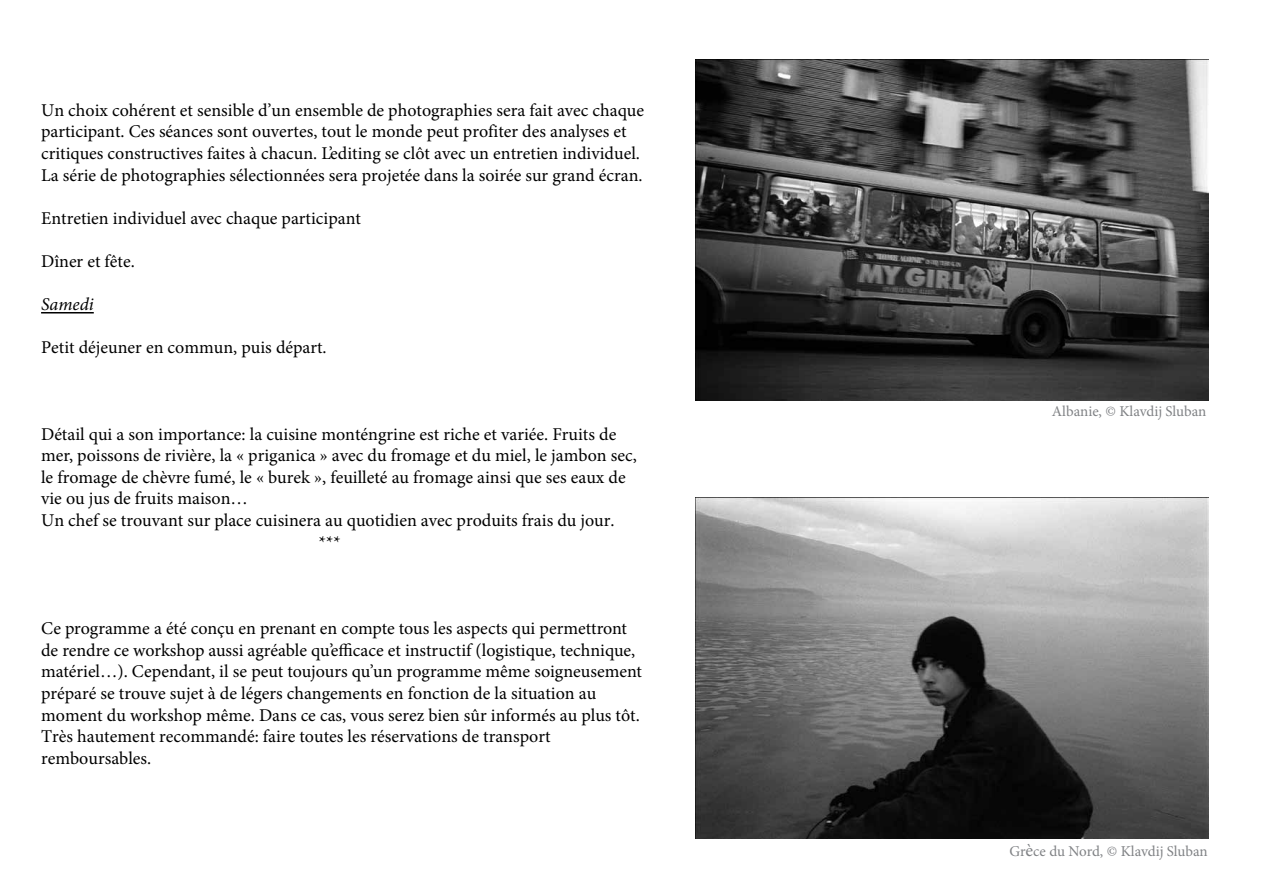
<style>
.page{position:relative;width:1263px;height:893px;background:#fff}
.page>*{position:absolute;margin:0;border:0;box-sizing:border-box;transform-origin:0 0}
.t1{font:18px/21.6px "Minion Pro";color:#000}
.t2{font:italic 18px "Minion Pro";color:#000}
.t3{font:15px "Minion Pro";letter-spacing:-.005em;color:#808285}
.s1{font-size:18px}
</style>
<div class="page">
<hr style="left:41px;top:312px;width:53px;height:1px;background:#000">
<img style="left:695px;top:60px;width:514px;height:341px">
<img style="left:695px;top:498px;width:514px;height:341px">
<p class="t1" style="left:41px;top:99px;width:604px">Un choix cohérent et sensible d’un ensemble de photographies sera fait avec chaque participant. Ces séances sont ouvertes, tout le monde peut profiter des analyses et critiques constructives faites à chacun. L’editing se clôt avec un entretien individuel.<br>La série de photographies sélectionnées sera projetée dans la soirée sur grand écran.</p>
<p class="t1" style="left:41px;top:207px;width:321px">Entretien individuel avec chaque participant</p>
<p class="t1" style="left:41px;top:250px;width:95px">Dîner et fête.</p>
<p class="t2" style="left:41px;top:292px;width:54px">Samedi</p>
<p class="t1" style="left:41px;top:337px;width:287px">Petit déjeuner en commun, puis départ.</p>
<p class="t1" style="left:41px;top:423px;width:577px">Détail qui a son importance: la cuisine monténgrine est riche et variée. Fruits de</p>
<p class="t1" style="left:41px;top:445px;width:597px">mer, poissons de rivière, la « priganica » avec du fromage et du miel, le jambon sec,</p>
<p class="t1" style="left:41px;top:466px;width:586px">le fromage de chèvre fumé, le « burek », feuilleté au fromage ainsi que ses eaux de</p>
<p class="t1" style="left:41px;top:488px;width:208px">vie ou jus de fruits maison…</p>
<p class="t1" style="left:41px;top:510px;width:575px">Un chef se trouvant sur place cuisinera au quotidien avec produits frais du jour.</p>
<p class="t1" style="left:319px;top:531px;width:23px">***</p>
<p class="t1" style="left:41px;top:618px;width:602px">Ce programme a été conçu en prenant en compte tous les aspects qui permettront de rendre ce workshop aussi agréable qu’efficace et instructif (logistique, technique, matériel…). Cependant, il se peut toujours qu’un programme même soigneusement préparé se trouve sujet à de légers changements en fonction de la situation au moment du workshop même. Dans ce cas, vous serez bien sûr informés au plus tôt.<br>Très hautement recommandé: faire toutes les réservations de transport remboursables.</p>
<p class="t3" style="left:1052px;top:401px;width:156px">Albanie, © Klavdij Sluban</p>
<p class="t3" style="left:1009px;top:841px;width:200px">Gr<span class="s1">è</span>ce du Nord, © Klavdij Sluban</p>
</div>
